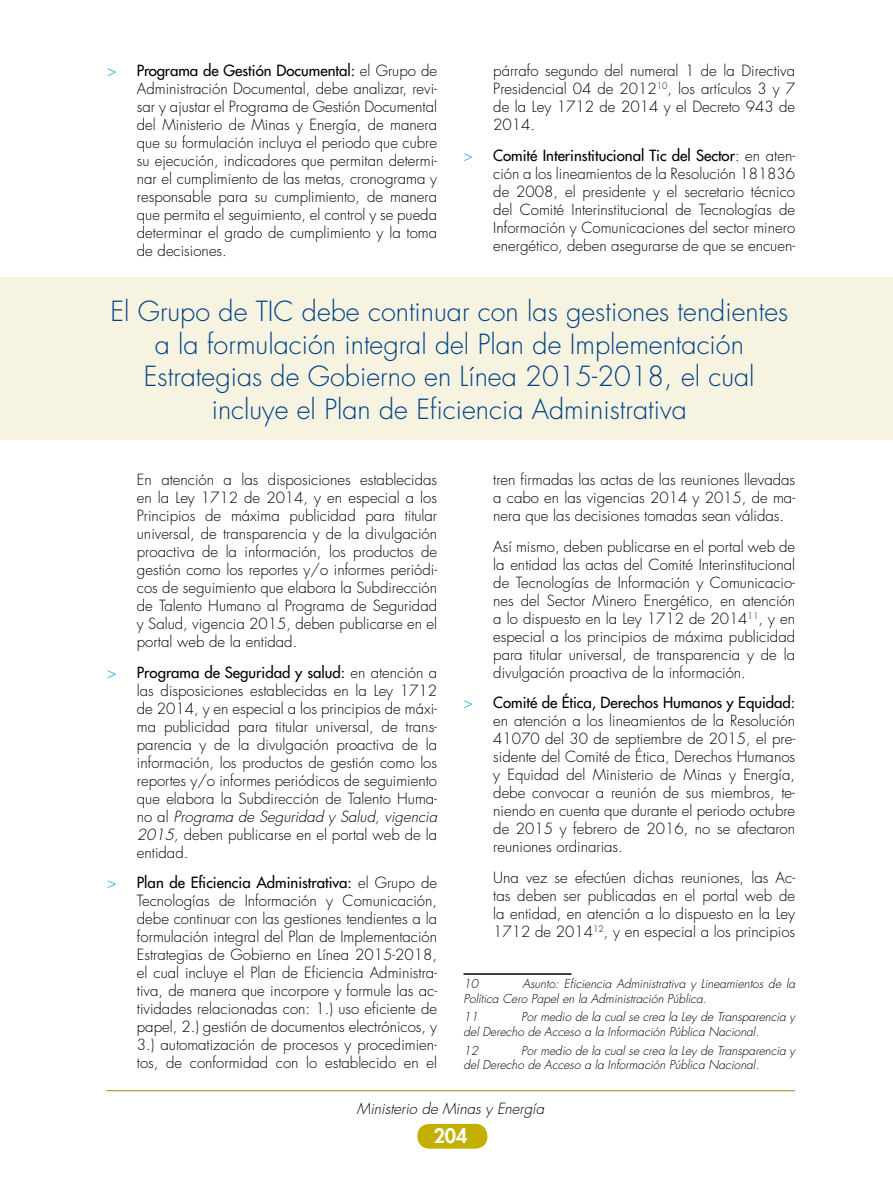
<style>
.page{position:relative;width:893px;height:1188px;background:#fff}
.page>*{position:absolute;margin:0;border:0;box-sizing:border-box;transform-origin:0 0}
.t1{font:300 27px/32.4px "Futura Std";color:#004185;text-align:center}
.t2{font:800 19.5px "Futura Std";color:#fff}
.t3{font:300 15px/18px "Futura Std";color:#000;text-align:justify}
.t4{font:italic 300 15px "Futura Std";color:#000}
.t5{font:italic 300 12px/14.4px "Futura Std";color:#000}
.s1{color:#009ee0}
.s2{font-weight:500}
.s3{font-style:italic}
</style>
<div class="page">
<hr style="left:106px;top:1090px;width:689px;height:1px;background:#9c8e01">
<div style="left:417px;top:1124px;width:70px;height:25px;background:#c2af00;border-radius:12px"></div>
<div style="left:0;top:278px;width:893px;height:162px;background:#f6f3e1"></div>
<hr style="left:463px;top:973px;width:108px;height:2px;background:#000">
<p class="t3" style="left:137px;top:62px;width:302px;text-indent:-30px"><span class="s1">&gt;</span> <span class="s2">Programa de Gestión Documental:</span> el Grupo de Administración Documental, debe analizar, revi&shy;sar y ajustar el Programa de Gestión Documental del Ministerio de Minas y Energía, de manera que su formulación incluya el periodo que cubre su ejecución, indicadores que permitan determi&shy;nar el cumplimiento de las metas, cronograma y responsable para su cumplimiento, de manera que permita el seguimiento, el control y se pueda determinar el grado de cumplimiento y la toma de decisiones.</p>
<p class="t3" style="left:493px;top:62px;width:303px">párrafo segundo del numeral 1 de la Directiva Presidencial 04 de 2012<sup>10</sup>, los artículos 3 y 7 de la Ley 1712 de 2014 y el Decreto 943 de 2014.</p>
<p class="t3" style="left:493px;top:147px;width:303px;text-indent:-30px"><span class="s1">&gt;</span> <span class="s2">Comité Interinstitucional Tic del Sector</span>: en aten&shy;ción a los lineamientos de la Resolución 181836 de 2008, el presidente y el secretario técnico del Comité Interinstitucional de Tecnologías de Información y Comunicaciones del sector minero energético, deben asegurarse de que se encuen-</p>
<h1 class="t1" style="left:110px;top:296px;width:679px">El Grupo de TIC debe continuar con las gestiones tendientes a la formulación integral del Plan de Implementación Estrategias de Gobierno en Línea 2015-2018, el cual incluye el Plan de Eficiencia Administrativa</h1>
<p class="t3" style="left:137px;top:471px;width:302px">En atención a las disposiciones establecidas en la Ley 1712 de 2014, y en especial a los Principios de máxima publicidad para titular universal, de transparencia y de la divulgación proactiva de la información, los productos de gestión como los reportes y/o informes periódi&shy;cos de seguimiento que elabora la Subdirección de Talento Humano al Programa de Seguridad y Salud, vigencia 2015, deben publicarse en el portal web de la entidad.</p>
<p class="t3" style="left:137px;top:664px;width:305px;text-align:left;text-indent:-30px"><span class="s1">&gt;</span> <span class="s2">Programa de Seguridad y salud:</span> en atención a las disposiciones establecidas en la Ley 1712 de 2014, y en especial a los principios de máxi&shy;ma publicidad para titular universal, de trans&shy;parencia y de la divulgación proactiva de la información, los productos de gestión como los reportes y/o informes periódicos de seguimiento que elabora la Subdirección de Talento Huma&shy;n o a l <span class="s3">Programa de Seguridad y Salud, vigencia 2015,</span> deben publicarse en el portal web de la entidad.</p>
<p class="t3" style="left:137px;top:874px;width:302px;text-indent:-30px"><span class="s1">&gt;</span> <span class="s2">Plan de Eficiencia Administrativa:</span> el Grupo de Tecnologías de Información y Comunicación, debe continuar con las gestiones tendientes a la formulación integral del Plan de Implementación Estrategias de Gobierno en Línea 2015-2018, el cual incluye el Plan de Eficiencia Administra&shy;tiva, de manera que incorpore y formule las ac&shy;tividades relacionadas con: 1.) uso eficiente de papel, 2.) gestión de documentos electrónicos, y 3.) automatización de procesos y procedimien&shy;tos, de conformidad con lo establecido en el</p>
<p class="t3" style="left:493px;top:471px;width:303px">tren firmadas las actas de las reuniones llevadas a cabo en las vigencias 2014 y 2015, de ma&shy;nera que las decisiones tomadas sean válidas.</p>
<p class="t3" style="left:493px;top:538px;width:303px">Así mismo, deben publicarse en el portal web de la entidad las actas del Comité Interinstitucional de Tecnologías de Información y Comunicacio&shy;nes del Sector Minero Energético, en atención a lo dispuesto en la Ley 1712 de 2014<sup>11</sup>, y en especial a los principios de máxima publicidad para titular universal, de transparencia y de la divulgación proactiva de la información.</p>
<p class="t3" style="left:493px;top:694px;width:303px;text-indent:-30px"><span class="s1">&gt;</span> <span class="s2">Comité de Ética, Derechos Humanos y Equidad: </span>en atención a los lineamientos de la Resolución 41070 del 30 de septiembre de 2015, el pre&shy;sidente del Comité de Ética, Derechos Humanos y Equidad del Ministerio de Minas y Energía, debe convocar a reunión de sus miembros, te&shy;niendo en cuenta que durante el periodo octubre de 2015 y febrero de 2016, no se afectaron reuniones ordinarias.</p>
<p class="t3" style="left:493px;top:869px;width:303px">Una vez se efectúen dichas reuniones, las Ac&shy;tas deben ser publicadas en el portal web de la entidad, en atención a lo dispuesto en la Ley 1712 de 2014<sup>12</sup>, y en especial a los principios</p>
<p class="t5" style="left:463px;top:977px;width:19px">10</p>
<p class="t5" style="left:463px;top:977px;width:336px;text-indent:59px">Asunto: Eficiencia Administrativa y Lineamientos de la<br>Política Cero Papel en la Administración Pública.</p>
<p class="t5" style="left:463px;top:1010px;width:19px">11</p>
<p class="t5" style="left:463px;top:1010px;width:333px;text-indent:58px">Por medio de la cual se crea la Ley de Transparencia y del Derecho de Acceso a la Información Pública Nacional.</p>
<p class="t5" style="left:463px;top:1043px;width:19px">12</p>
<p class="t5" style="left:463px;top:1043px;width:333px;text-indent:58px">Por medio de la cual se crea la Ley de Transparencia y del Derecho de Acceso a la Información Pública Nacional.</p>
<p class="t4" style="left:357px;top:1099px;width:192px">Ministerio de Minas y Energía</p>
<h2 class="t2" style="left:434px;top:1124px;width:35px">204</h2>
</div>
